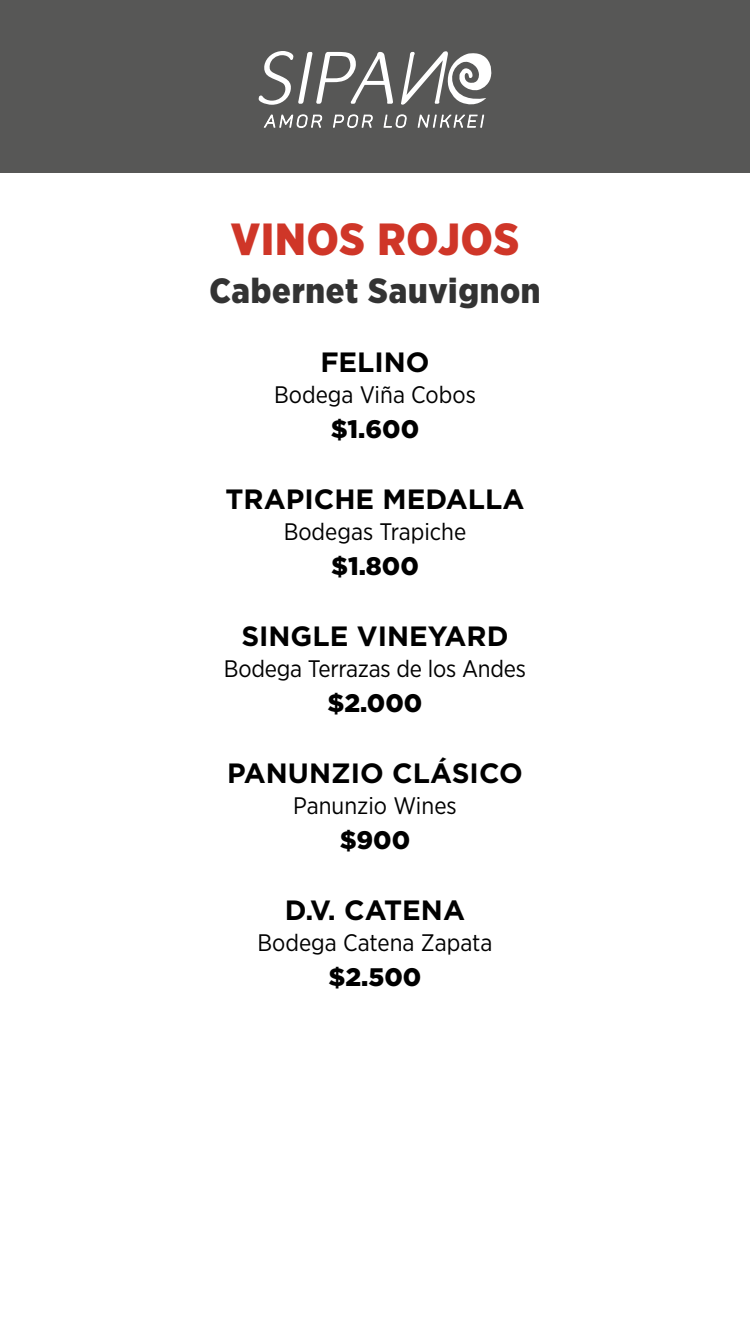
<style>
.page{position:relative;width:750px;height:1334px;background:#fff}
.page>*{position:absolute;margin:0;border:0;box-sizing:border-box;transform-origin:0 0}
.t1{font:900 45px "Gotham Narrow";letter-spacing:.02em;color:#cf3628}
.t2{font:900 35px "Gotham Narrow";letter-spacing:.02em;color:#333}
.t3{font:700 27.9px "Gotham";color:#000}
.t4{font:900 25.3px "Gotham";color:#000}
.t5{font:23.9px "Gotham Narrow";color:#000}
</style>
<div class="page">
<div style="left:0;top:0;width:750px;height:172px;background:#575756"></div>
<svg style="left:258px;top:51px;width:234px;height:77px"></svg>
<h1 class="t1" style="left:231px;top:209px;width:290px">VINOS ROJOS</h1>
<h2 class="t2" style="left:209px;top:268px;width:333px">Cabernet Sauvignon</h2>
<p class="t3" style="left:320px;top:343px;width:111px">FELINO</p>
<p class="t5" style="left:274px;top:380px;width:203px">Bodega Viña Cobos</p>
<p class="t4" style="left:331px;top:412px;width:90px">$1.600</p>
<p class="t3" style="left:226px;top:480px;width:221px">TRAPICHE M EDALLA</p>
<p class="t5" style="left:284px;top:517px;width:184px">Bodegas Trapiche</p>
<p class="t4" style="left:331px;top:549px;width:89px">$1.800</p>
<p class="t3" style="left:241px;top:617px;width:265px">SINGLE VINEYARD</p>
<p class="t5" style="left:224px;top:654px;width:304px">Bodega Terrazas de los Andes</p>
<p class="t4" style="left:328px;top:686px;width:96px">$2.000</p>
<p class="t3" style="left:227px;top:754px;width:297px">PANUNZIO CLÁSICO</p>
<p class="t5" style="left:293px;top:790px;width:165px">Panunzio Wines</p>
<p class="t4" style="left:340px;top:823px;width:72px">$900</p>
<p class="t3" style="left:285px;top:891px;width:180px">D.V. CATENA</p>
<p class="t5" style="left:257px;top:927px;width:237px">Bodega Catena Zapata</p>
<p class="t4" style="left:329px;top:960px;width:94px">$2.500</p>
</div>
